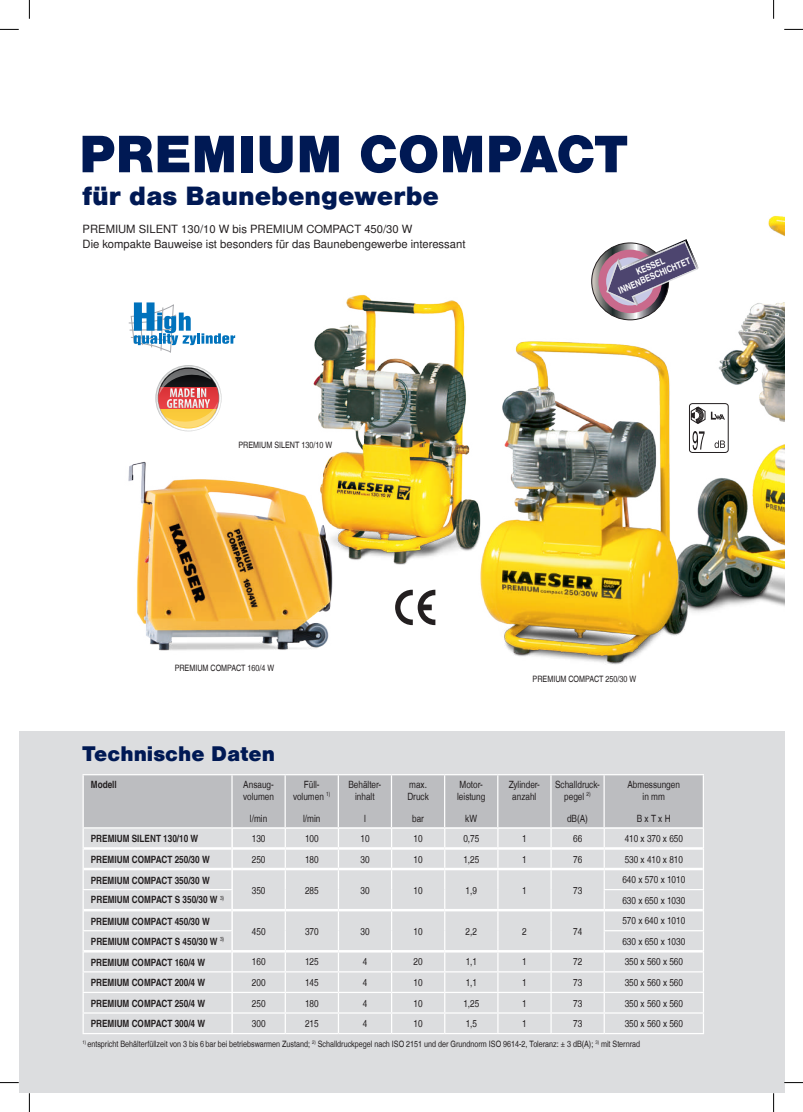
<style>
.page{position:relative;width:803px;height:1112px;background:#fff}
.page>*{position:absolute;margin:0;border:0;box-sizing:border-box;transform-origin:0 0}
.t1{font:900 50px "Nimbus San L";color:#001954}
.t2{font:900 25px "Nimbus San L";color:#001954}
.t3{font:900 20px "Nimbus San L";color:#001954}
.t4{font:11.25px/15px "Nimbus San L";color:#231f20}
.t5{font:10px/11.2px "Nimbus San L Reg Con";color:#231f20}
.t6{font:10px/20.9px "Nimbus San L Bol Con";color:#231f20}
.t7{font:9.25px/9.9px "Nimbus San L Bol Con";color:#fff;text-align:center}
.t8{font:8.75px "Nimbus San L Reg Con";color:#231f20}
</style>
<div class="page">
<div style="left:19px;top:731px;width:765px;height:361px;background:#dcdddf"></div>
<img style="left:313px;top:294px;width:147px;height:271px">
<svg style="left:128px;top:302px;width:107px;height:51px"></svg>
<img style="left:128px;top:449px;width:257px;height:202px">
<svg style="left:395px;top:589px;width:40px;height:36px"></svg>
<img style="left:660px;top:215px;width:124px;height:391px">
<img style="left:451px;top:306px;width:311px;height:359px">
<div style="left:689px;top:403px;width:40px;height:50px;border:1px solid #231f20;border-radius:3px"></div>
<svg style="left:692px;top:431px;width:12px;height:19px"></svg>
<svg style="left:714px;top:440px;width:11px;height:8px"></svg>
<svg style="left:691px;top:406px;width:14px;height:18px"></svg>
<svg style="left:711px;top:411px;width:14px;height:8px"></svg>
<hr style="left:83px;top:773px;width:149px;height:2px;background:#fff">
<hr style="left:232px;top:773px;width:53px;height:2px;background:#fff">
<hr style="left:285px;top:773px;width:53px;height:2px;background:#fff">
<hr style="left:338px;top:773px;width:53px;height:2px;background:#fff">
<hr style="left:391px;top:773px;width:54px;height:2px;background:#fff">
<hr style="left:445px;top:773px;width:53px;height:2px;background:#fff">
<hr style="left:498px;top:773px;width:53px;height:2px;background:#fff">
<hr style="left:551px;top:773px;width:53px;height:2px;background:#fff">
<hr style="left:604px;top:773px;width:100px;height:2px;background:#fff">
<svg style="left:83px;top:774px;width:621px;height:259px"></svg>
<hr style="left:83px;top:888px;width:150px;height:2px;background:#fff">
<hr style="left:84px;top:847px;width:147px;height:2px;background:#fff">
<hr style="left:84px;top:867px;width:147px;height:3px;background:#fff">
<hr style="left:84px;top:949px;width:147px;height:3px;background:#fff">
<hr style="left:84px;top:908px;width:147px;height:3px;background:#fff">
<svg style="left:592px;top:243px;width:76px;height:77px"></svg>
<div style="left:598px;top:249px;width:64px;height:64px;background:#c96a8c;border-radius:50%"></div>
<svg style="left:606px;top:239px;width:92px;height:66px"></svg>
<svg style="left:155px;top:365px;width:67px;height:66px"></svg>
<svg style="left:158px;top:387px;width:61px;height:22px"></svg>
<svg style="left:158px;top:409px;width:61px;height:19px"></svg>
<svg style="left:159px;top:368px;width:59px;height:59px;background:#c18d72"></svg>
<svg style="left:0;top:29px;width:19px;height:1px"></svg>
<svg style="left:784px;top:29px;width:19px;height:1px"></svg>
<svg style="left:0;top:1082px;width:19px;height:1px"></svg>
<svg style="left:784px;top:1081px;width:19px;height:2px"></svg>
<svg style="left:29px;top:0;width:1px;height:19px"></svg>
<svg style="left:29px;top:1092px;width:1px;height:19px"></svg>
<svg style="left:773px;top:0;width:1px;height:19px"></svg>
<svg style="left:773px;top:1092px;width:1px;height:19px"></svg>
<h1 class="t1" style="left:79px;top:123px;width:75px">Premium</h1>
<h1 class="t1" style="left:359px;top:123px;width:119px">compact</h1>
<h2 class="t2" style="left:83px;top:180px;width:358px">für das Baunebengewerbe</h2>
<p class="t4" style="left:83px;top:222px;width:384px">PREMIUM SILENT 130/10 W bis PREMIUM COMPACT 450/30 W<br>Die kompakte Bauweise ist besonders für das Baunebengewerbe interessant</p>
<p class="t8" style="left:238px;top:439px;width:95px">Premium silent 130/10 W</p>
<p class="t7" style="left:613px;top:277px;width:79px;rotate:-23deg">KESSEL<br>INNENBESCHICHTET</p>
<p class="t8" style="left:175px;top:662px;width:11px">PREMIUM</p>
<p class="t8" style="left:211px;top:662px;width:65px">COMPACT 160/4 W</p>
<h3 class="t3" style="left:83px;top:741px;width:194px">Technische Daten</h3>
<p class="t6" style="left:91px;top:774px;width:27px">Modell</p>
<p class="t5" style="left:243px;top:779px;width:32px">Ansaug&shy;volumen</p>
<p class="t5" style="left:250px;top:812px;width:19px">l/min</p>
<p class="t5" style="left:293px;top:779px;width:39px;text-align:center">Füll&shy;volumen <sup>1)</sup></p>
<p class="t5" style="left:303px;top:812px;width:19px">l/min</p>
<p class="t5" style="left:348px;top:779px;width:34px;text-align:center">Behälter&shy;inhalt</p>
<p class="t5" style="left:364px;top:812px;width:3px">l</p>
<p class="t5" style="left:407px;top:779px;width:23px">max.<br>Druck</p>
<p class="t5" style="left:412px;top:812px;width:13px">bar</p>
<p class="t8" style="left:533px;top:673px;width:11px">PREMIUM</p>
<p class="t8" style="left:568px;top:673px;width:69px">COMPACT 250/30 W</p>
<p class="t5" style="left:457px;top:779px;width:30px">Motor&shy;leistung</p>
<p class="t5" style="left:465px;top:812px;width:13px">kW</p>
<p class="t5" style="left:509px;top:779px;width:33px;text-align:center">Zylinder&shy;anzahl</p>
<p class="t5" style="left:555px;top:779px;width:46px;text-align:center">Schalldruck&shy;pegel <sup>2)</sup></p>
<p class="t5" style="left:567px;top:812px;width:22px">dB(A)</p>
<p class="t5" style="left:627px;top:779px;width:54px;text-align:center">Abmessungen in mm</p>
<p class="t5" style="left:637px;top:812px;width:35px">B x T x H</p>
<p class="t6" style="left:91px;top:827px;width:121px">PREMIUM SILENT 130/10 W<br>PREMIUM COMPACT 250/30 W<br>PREMIUM COMPACT 350/30 W</p>
<p class="t6" style="left:91px;top:889px;width:135px">PREMIUM COMPACT S 350/30 W <sup>3)<br></sup>PREMIUM COMPACT 450/30 W</p>
<p class="t6" style="left:91px;top:930px;width:135px">PREMIUM COMPACT S 450/30 W <sup>3)<br></sup>PREMIUM COMPACT 160/4 W</p>
<p class="t6" style="left:91px;top:972px;width:116px;line-height:20.5px;text-align:justify">PREMIUM COMPACT 200/4 W PREMIUM COMPACT 250/4 W PREMIUM COMPACT 300/4 W</p>
<p class="t5" style="left:252px;top:832px;width:15px">130</p>
<p class="t5" style="left:305px;top:832px;width:15px">100</p>
<p class="t5" style="left:360px;top:832px;width:11px">10</p>
<p class="t5" style="left:414px;top:832px;width:11px">10</p>
<p class="t5" style="left:463px;top:832px;width:17px">0,75</p>
<p class="t5" style="left:522px;top:832px;width:6px">1</p>
<p class="t5" style="left:573px;top:832px;width:11px">66</p>
<p class="t5" style="left:625px;top:832px;width:60px">410 x 370 x 650</p>
<p class="t5" style="left:252px;top:853px;width:15px">250</p>
<p class="t5" style="left:305px;top:853px;width:15px">180</p>
<p class="t5" style="left:360px;top:853px;width:11px">30</p>
<p class="t5" style="left:414px;top:853px;width:11px">10</p>
<p class="t5" style="left:463px;top:853px;width:17px">1,25</p>
<p class="t5" style="left:522px;top:853px;width:6px">1</p>
<p class="t5" style="left:573px;top:853px;width:11px">76</p>
<p class="t5" style="left:625px;top:853px;width:60px">530 x 410 x 810</p>
<p class="t5" style="left:252px;top:884px;width:15px">350</p>
<p class="t5" style="left:305px;top:884px;width:15px">285</p>
<p class="t5" style="left:360px;top:884px;width:11px">30</p>
<p class="t5" style="left:414px;top:884px;width:11px">10</p>
<p class="t5" style="left:466px;top:884px;width:13px">1,9</p>
<p class="t5" style="left:522px;top:884px;width:6px">1</p>
<p class="t5" style="left:573px;top:884px;width:11px">73</p>
<p class="t5" style="left:622px;top:869px;width:64px;line-height:20.5px">640 x 570 x 1010<br>630 x 650 x 1030</p>
<p class="t5" style="left:252px;top:925px;width:15px">450</p>
<p class="t5" style="left:305px;top:925px;width:15px">370</p>
<p class="t5" style="left:360px;top:925px;width:11px">30</p>
<p class="t5" style="left:414px;top:925px;width:11px">10</p>
<p class="t5" style="left:466px;top:925px;width:13px">2,2</p>
<p class="t5" style="left:522px;top:925px;width:6px">2</p>
<p class="t5" style="left:573px;top:925px;width:11px">74</p>
<p class="t5" style="left:622px;top:910px;width:64px;line-height:20.5px">570 x 640 x 1010<br>630 x 650 x 1030</p>
<p class="t5" style="left:252px;top:956px;width:15px">160</p>
<p class="t5" style="left:305px;top:956px;width:15px">125</p>
<p class="t5" style="left:363px;top:956px;width:6px">4</p>
<p class="t5" style="left:414px;top:956px;width:11px">20</p>
<p class="t5" style="left:466px;top:956px;width:13px">1,1</p>
<p class="t5" style="left:522px;top:956px;width:6px">1</p>
<p class="t5" style="left:573px;top:956px;width:11px">72</p>
<p class="t5" style="left:625px;top:956px;width:60px">350 x 560 x 560</p>
<p class="t5" style="left:252px;top:976px;width:15px">200</p>
<p class="t5" style="left:305px;top:976px;width:15px">145</p>
<p class="t5" style="left:363px;top:976px;width:6px">4</p>
<p class="t5" style="left:414px;top:976px;width:11px">10</p>
<p class="t5" style="left:466px;top:976px;width:13px">1,1</p>
<p class="t5" style="left:522px;top:976px;width:6px">1</p>
<p class="t5" style="left:573px;top:976px;width:11px">73</p>
<p class="t5" style="left:625px;top:976px;width:60px">350 x 560 x 560</p>
<p class="t5" style="left:252px;top:997px;width:15px">250</p>
<p class="t5" style="left:305px;top:997px;width:15px">180</p>
<p class="t5" style="left:363px;top:997px;width:6px">4</p>
<p class="t5" style="left:414px;top:997px;width:11px">10</p>
<p class="t5" style="left:463px;top:997px;width:17px">1,25</p>
<p class="t5" style="left:522px;top:997px;width:6px">1</p>
<p class="t5" style="left:573px;top:997px;width:11px">73</p>
<p class="t5" style="left:625px;top:997px;width:60px">350 x 560 x 560</p>
<p class="t5" style="left:252px;top:1017px;width:15px">300</p>
<p class="t5" style="left:305px;top:1017px;width:15px">215</p>
<p class="t5" style="left:363px;top:1017px;width:6px">4</p>
<p class="t5" style="left:414px;top:1017px;width:11px">10</p>
<p class="t5" style="left:466px;top:1017px;width:13px">1,5</p>
<p class="t5" style="left:522px;top:1017px;width:6px">1</p>
<p class="t5" style="left:573px;top:1017px;width:11px">73</p>
<p class="t5" style="left:625px;top:1017px;width:60px">350 x 560 x 560</p>
<p class="t8" style="left:83px;top:1038px;width:559px"><sup>1)</sup> entspricht Behälterfüllzeit von 3 bis 6 bar bei betriebswarmen Zustand; <sup>2)</sup> Schalldruckpegel nach ISO 2151 und der Grundnorm ISO 9614-2, Toleranz: ± 3 dB(A); <sup>3)</sup> mit Sternrad</p>
</div>
